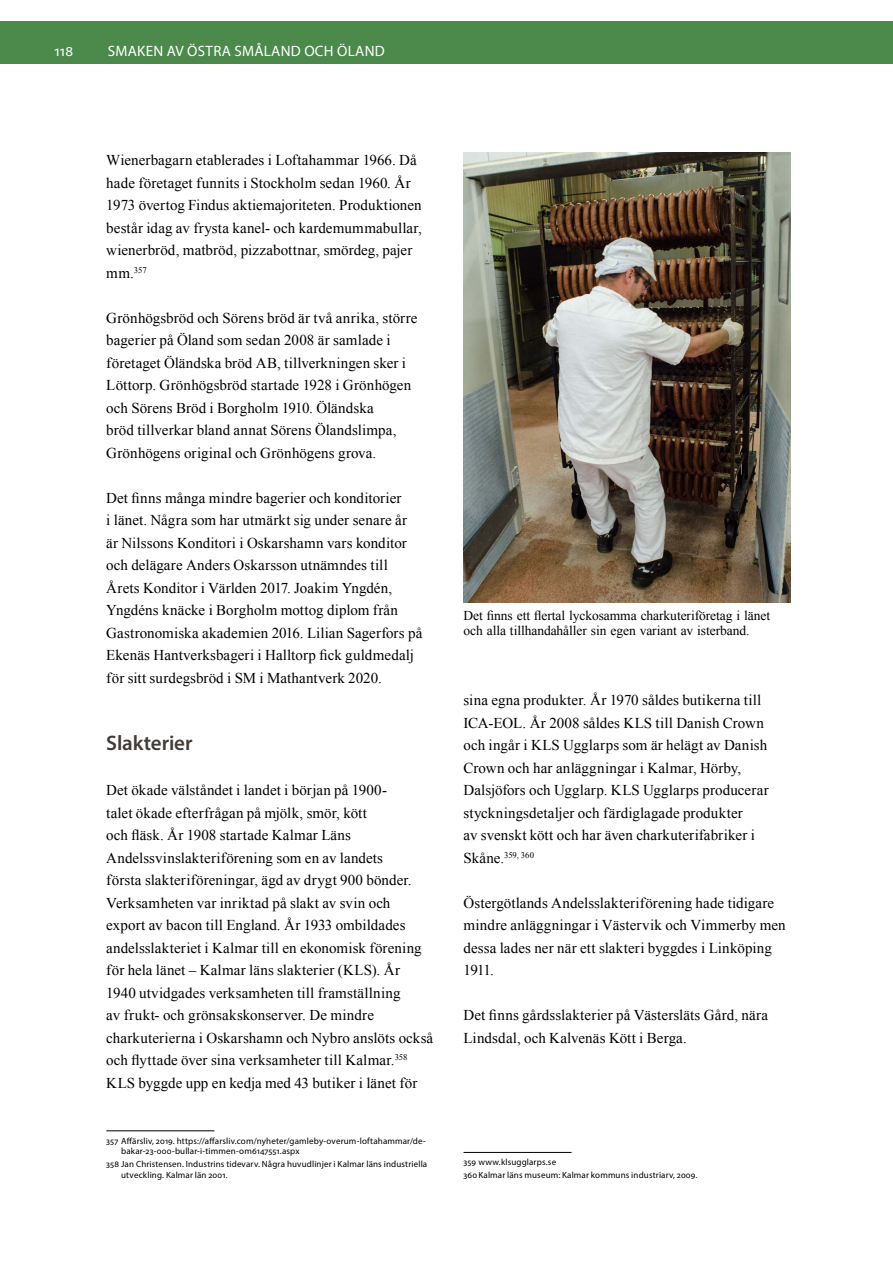
<style>
.page{position:relative;width:893px;height:1263px;background:#fff}
.page>*{position:absolute;margin:0;border:0;box-sizing:border-box;transform-origin:0 0}
.Rubriknivå_2{font:600 21px "Myriad Pro";letter-spacing:-.01em;color:#423c38}
.Brödtext__baslinje{font:15px/22.5px "Times New Roman";letter-spacing:.005em;color:#000}
.t1{font:15px "Myriad Pro";letter-spacing:.02em;color:#fff}
.Figur_bildtext{font:13.5px/15px "Times New Roman";letter-spacing:-.005em;color:#000}
.Fotnottext{font:9px/10.8px "Myriad Pro";letter-spacing:.015em;color:#000}
.Brödtext__baslinje-2{font:8.7px "Times New Roman";letter-spacing:-.005em;color:#000}
.s1{font-size:15px}
</style>
<div class="page">
<div style="left:0;top:21px;width:893px;height:43px;background:#4c8a4b"></div>
<hr style="left:106px;top:1130px;width:108px;height:1px;background:#000">
<hr style="left:463px;top:1152px;width:108px;height:1px;background:#000">
<img style="left:463px;top:152px;width:328px;height:451px">
<p class="t1" style="left:55px;top:41px;width:20px">118</p>
<p class="t1" style="left:108px;top:41px;width:279px">SMAKEN AV ÖSTRA SMÅLAND OCH ÖLAND</p>
<p class="Brödtext__baslinje" style="left:106px;top:148px;width:317px">Wienerbagarn etablerades i Loftahammar 1966. Då hade företaget funnits i Stockholm sedan 1960. År 1973 övertog Findus aktiemajoriteten. Produktionen består idag av frysta kanel- och kardemummabullar, wienerbröd, matbröd, pizzabottnar, smördeg, pajer mm.<sup>357</sup></p>
<p class="Brödtext__baslinje" style="left:106px;top:306px;width:313px">Grönhögsbröd och Sörens bröd är två anrika, större bagerier på Öland som sedan 2008 är samlade i företaget Öländska bröd AB, tillverkningen sker i Löttorp. Grönhögsbröd startade 1928 i Grönhögen och Sörens Bröd i Borgholm 1910. Öländska<br>bröd tillverkar bland annat Sörens Ölandslimpa, Grönhögens original och Grönhögens grova.</p>
<p class="Brödtext__baslinje" style="left:106px;top:486px;width:317px">Det finns många mindre bagerier och konditorier<br>i länet. Några som har utmärkt sig under senare år är Nilssons Konditori i Oskarshamn vars konditor och delägare Anders Oskarsson utnämndes till Årets Konditor i Världen 2017. Joakim Yngdén, Yngdéns knäcke i Borgholm mottog diplom från Gastronomiska akademien 2016. Lilian Sagerfors på Ekenäs Hantverksbageri i Halltorp fick guldmedalj för sitt surdegsbröd i SM i Mathantverk 2020.</p>
<h2 class="Rubriknivå_2" style="left:106px;top:730px;width:88px">Slakterier</h2>
<p class="Brödtext__baslinje" style="left:106px;top:778px;width:328px">Det ökade välståndet i landet i början på 1900-<br>talet ökade efterfrågan på mjölk, smör, kött<br>och fläsk. År 1908 startade Kalmar Läns Andelssvinslakteriförening som en av landets<br>första slakteriföreningar, ägd av drygt 900 bönder.<br>Verksamheten var inriktad på slakt av svin och export av bacon till England. År 1933 ombildades andelsslakteriet i Kalmar till en ekonomisk förening för hela länet – Kalmar läns slakterier (KLS). År 1940 utvidgades verksamheten till framställning<br>av frukt- och grönsakskonserver. De mindre charkuterierna i Oskarshamn och Nybro anslöts också och flyttade över sina verksamheter till Kalmar.<sup>358<br></sup>KLS byggde upp en kedja med 43 butiker i länet för</p>
<p class="Fotnottext" style="left:121px;top:1135px;width:306px;text-indent:-15px">357 Affärsliv, 2019. https://affarsliv.com/nyheter/gamleby-overum-loftahammar/de&shy;bakar-23-000-bullar-i-timmen-om6147551.aspx</p>
<p class="Fotnottext" style="left:121px;top:1158px;width:308px;text-indent:-15px">358 Jan Christensen. Industrins tidevarv. Några huvudlinjer i Kalmar läns industriella utveckling. Kalmar län 2001.</p>
<p class="Figur_bildtext" style="left:463px;top:608px;width:308px">Det finns ett flertal lyckosamma charkuteriföretag i länet och alla tillhandahåller sin egen variant av isterband.</p>
<p class="Brödtext__baslinje" style="left:463px;top:688px;width:307px">sina egna produkter. År 1970 såldes butikerna till ICA-EOL. År 2008 såldes KLS till Danish Crown och ingår i KLS Ugglarps som är helägt av Danish Crown och har anläggningar i Kalmar, Hörby, Dalsjöfors och Ugglarp. KLS Ugglarps producerar styckningsdetaljer och färdiglagade produkter<br>av svenskt kött och har även charkuterifabriker i</p>
<p class="Brödtext__baslinje-2" style="left:463px;top:849px;width:72px"><span class="s1">Skåne.</span>359, 360</p>
<p class="Brödtext__baslinje" style="left:463px;top:891px;width:324px">Östergötlands Andelsslakteriförening hade tidigare mindre anläggningar i Västervik och Vimmerby men dessa lades ner när ett slakteri byggdes i Linköping 1911.</p>
<p class="Brödtext__baslinje" style="left:463px;top:1003px;width:306px">Det finns gårdsslakterier på Västersläts Gård, nära<br>Lindsdal, och Kalvenäs Kött i Berga.</p>
<p class="Fotnottext" style="left:463px;top:1156px;width:94px">359 www.klsugglarps.se</p>
<p class="Fotnottext" style="left:463px;top:1169px;width:235px">360 Kalmar läns museum: Kalmar kommuns industriarv, 2009.</p>
</div>
